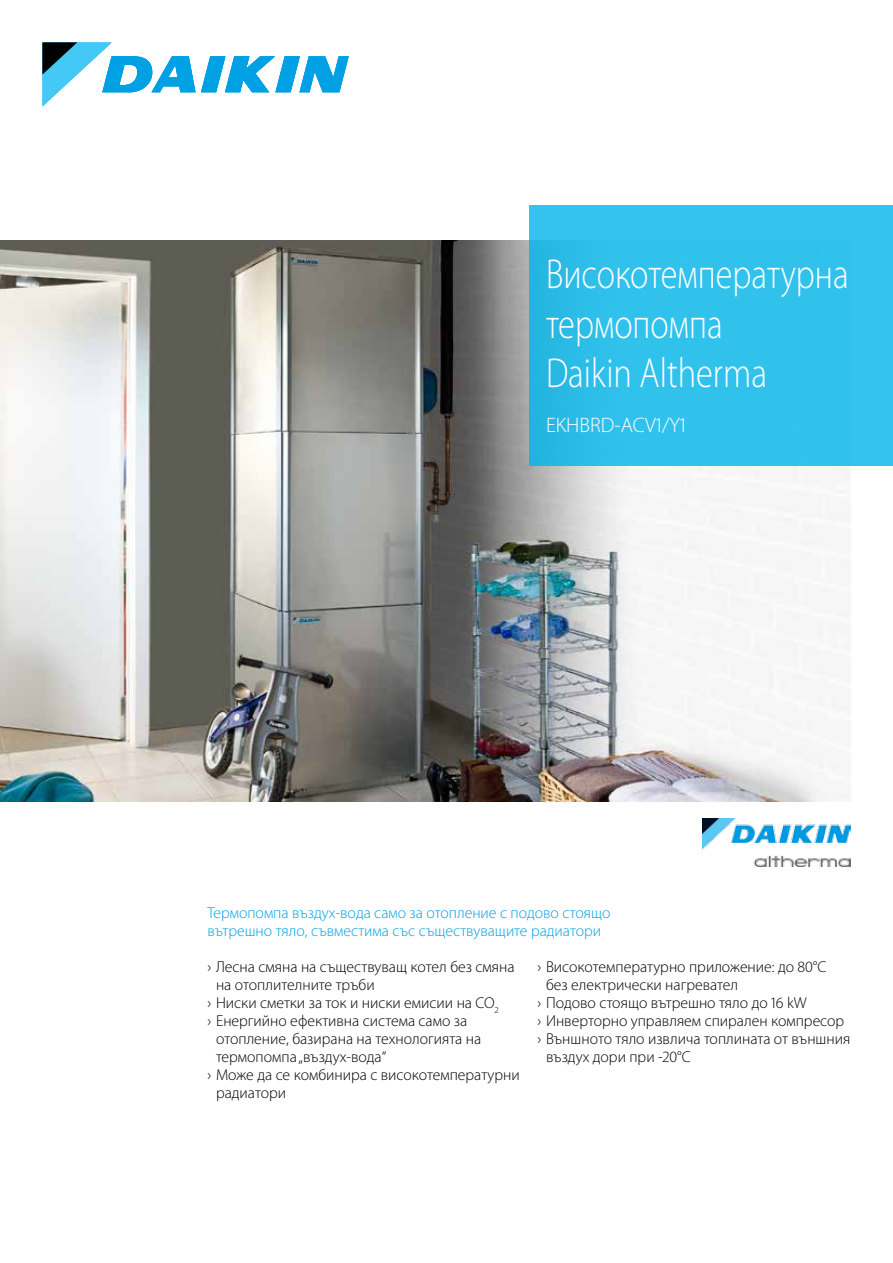
<style>
.page{position:relative;width:893px;height:1263px;background:#fff}
.page>*{position:absolute;margin:0;border:0;box-sizing:border-box;transform-origin:0 0}
.t1{font:300 42px/49.5px "Myriad Pro";color:#fff;scale:.82 1}
.t2{font:300 21px "Myriad Pro";color:#fff}
.t3{font:300 15.75px "Myriad Pro";color:#000}
.t4{font:300 15.75px/18px "Myriad Pro";color:#00a1e4}
</style>
<div class="page">
<svg style="left:43px;top:43px;width:306px;height:63px"></svg>
<img style="left:702px;top:819px;width:148px;height:48px">
<img style="left:0;top:241px;width:850px;height:561px">
<div style="left:529px;top:206px;width:364px;height:260px;background:#31c2ec"></div>
<h1 class="t1" style="left:546px;top:250px;width:371px">Високотемпературна термопомпа<br>Daikin Altherma</h1>
<h2 class="t2" style="left:546px;top:413px;width:142px">EKHBRD-ACV1/Y1</h2>
<p class="t4" style="left:207px;top:904px;width:404px">Термопомпа въздух-вода само за отопление с подово стоящо вътрешно тяло, съвместима със съществуващите радиатори</p>
<p class="t3" style="left:207px;top:958px;width:309px">› Лесна смяна на съществуващ котел без смяна</p>
<p class="t3" style="left:216px;top:976px;width:160px">на отоплителните тръби</p>
<p class="t3" style="left:207px;top:994px;width:293px">› Ниски сметки за ток и ниски емисии на CO<sub>2</sub></p>
<p class="t3" style="left:208px;top:1012px;width:261px">› Енергийно ефективна система само за</p>
<p class="t3" style="left:216px;top:1030px;width:267px">отопление, базирана на технологията на</p>
<p class="t3" style="left:216px;top:1048px;width:172px">термопомпа „въздух-вода“</p>
<p class="t3" style="left:208px;top:1066px;width:314px">› Може да се комбинира с високотемпературни</p>
<p class="t3" style="left:216px;top:1084px;width:72px">радиатори</p>
<p class="t3" style="left:537px;top:958px;width:291px">› Високотемпературно приложение: до 80°C</p>
<p class="t3" style="left:546px;top:976px;width:194px">без електрически нагревател</p>
<p class="t3" style="left:537px;top:994px;width:271px">› Подово стоящо вътрешно тяло до 16 kW</p>
<p class="t3" style="left:537px;top:1012px;width:308px">› Инверторно управляем спирален компресор</p>
<p class="t3" style="left:537px;top:1030px;width:314px">› Външното тяло извлича топлината от външния</p>
<p class="t3" style="left:546px;top:1048px;width:146px">въздух дори при -20°C</p>
</div>
